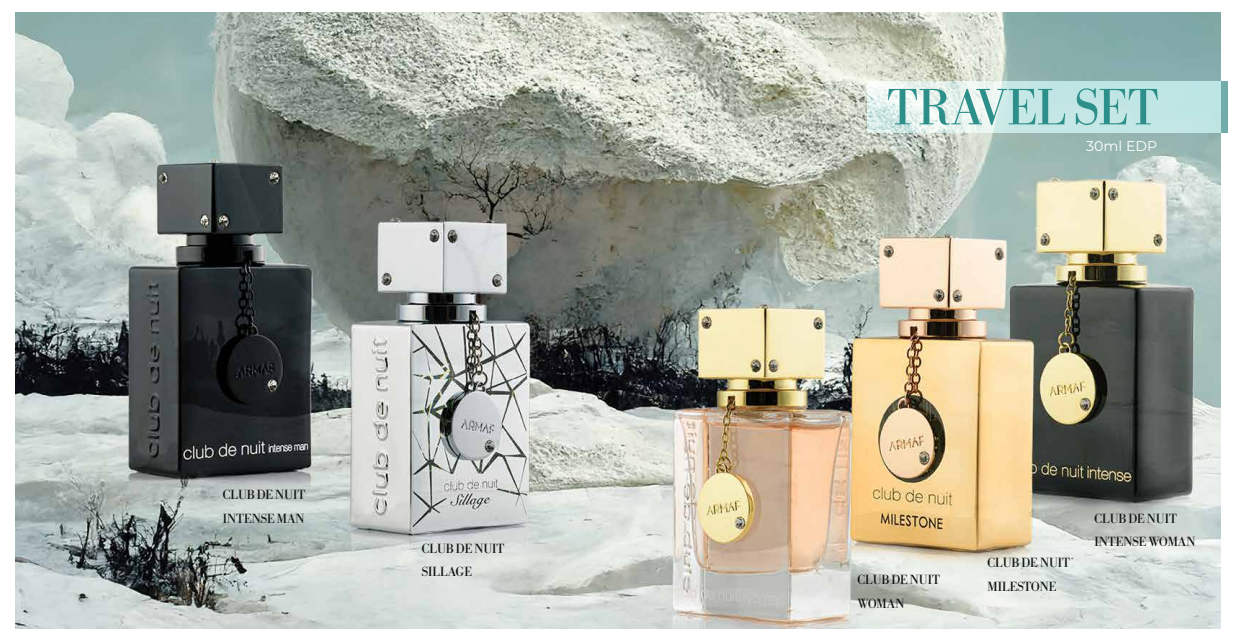
<style>
.page{position:relative;width:1234px;height:638px;background:#fff}
.page>*{position:absolute;margin:0;border:0;box-sizing:border-box;transform-origin:0 0}
.t1{font:50px "OPTI Bodoni Antiqua";color:#2c8f8a}
.t2{font:14.1px "Montserrat";color:#fff}
.t3{font:13px/23.9px "OPTI Bodoni Antiqua";color:#101212}
</style>
<div class="page">
<img style="left:15px;top:12px;width:1205px;height:616px">
<svg style="left:867px;top:81px;width:360px;height:52px;background:#ceeae7"></svg>
<p class="t3" style="left:222px;top:482px;width:84px">CLUB DE NUIT<br>INTENSE MAN</p>
<p class="t3" style="left:421px;top:536px;width:84px">CLUB DE NUIT<br>SILLAGE</p>
<h1 class="t1" style="left:885px;top:73px;width:273px">TRAVEL SET</h1>
<p class="t2" style="left:1085px;top:136px;width:73px">30ml EDP</p>
<p class="t3" style="left:856px;top:567px;width:84px">CLUB DE NUIT<br>WOMAN</p>
<p class="t3" style="left:986px;top:550px;width:84px">CLUB DE NUIT<br>MILESTONE</p>
<p class="t3" style="left:1093px;top:506px;width:102px">CLUB DE NUIT<br>INTENSE WOMAN</p>
</div>
